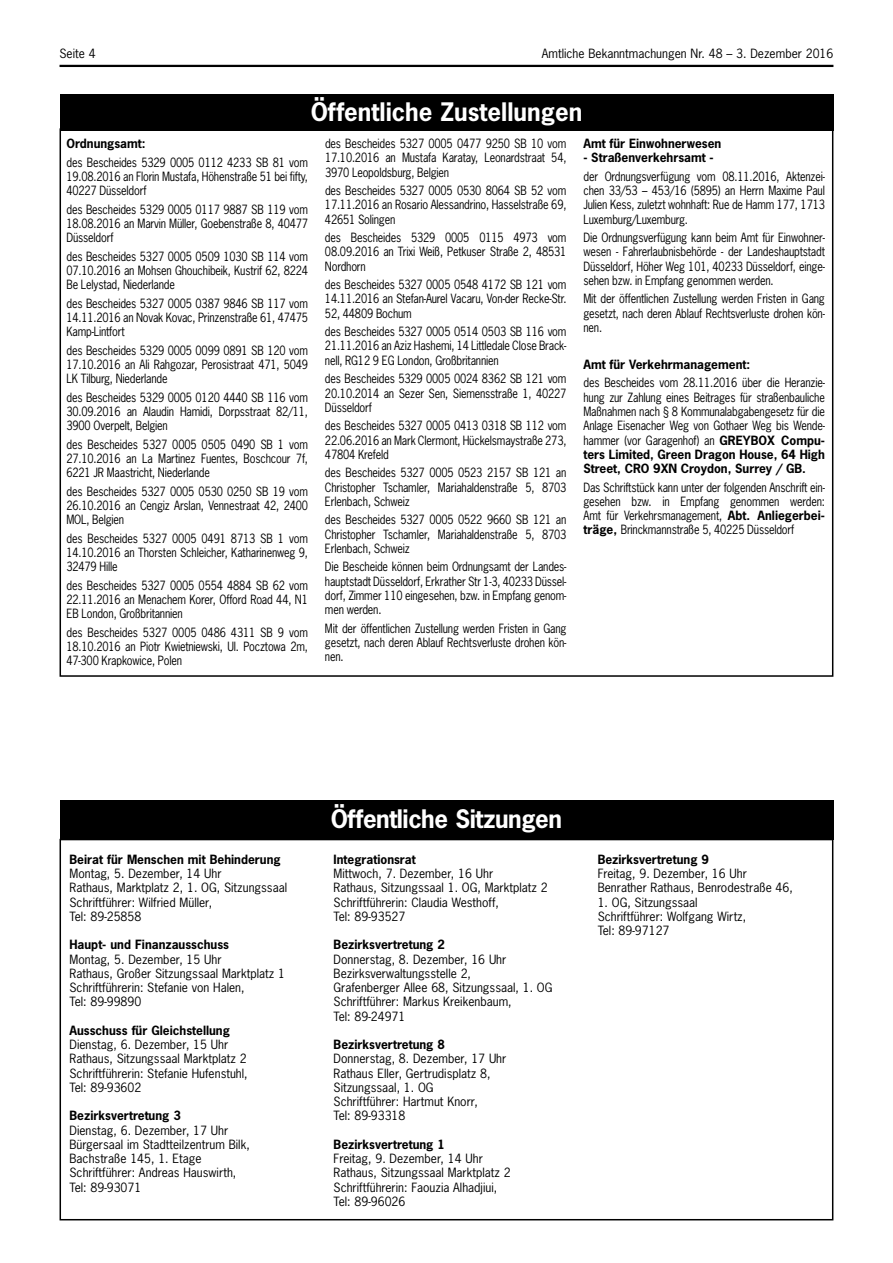
<style>
.page{position:relative;width:893px;height:1263px;background:#fff}
.page>*{position:absolute;margin:0;border:0;box-sizing:border-box;transform-origin:0 0}
.t1{font:700 24px "News Gothic";color:#fff}
.t2{font:700 24px "News Gothic";letter-spacing:-.02em;color:#fff}
.t3{font:12px/14.2px "News Gothic";letter-spacing:-.015em;color:#000;text-align:justify;scale:.9 1}
.t4{font:12px/14.2px "News Gothic";letter-spacing:-.015em;color:#000}
.t5{font:700 12px "News Gothic";color:#000}
.s1{font-weight:700}
</style>
<div class="page">
<hr style="left:60px;top:65px;width:773px;height:2px;background:#000">
<div style="left:60px;top:800px;width:773px;height:39px;background:#000"></div>
<div style="left:60px;top:839px;width:773px;height:381px;border:2px solid #000"></div>
<div style="left:60px;top:94px;width:773px;height:36px;background:#000"></div>
<p class="t4" style="left:60px;top:48px;width:38px">Seite 4</p>
<p class="t4" style="left:542px;top:48px;width:293px">Amtliche Bekanntmachungen Nr. 48 – 3. Dezember 2016</p>
<h1 class="t1" style="left:311px;top:103px;width:273px">Öffentliche Zustellungen</h1>
<p class="t5" style="left:67px;top:139px;width:81px">Ordnungsamt:</p>
<p class="t3" style="left:67px;top:156px;width:270px">des Bescheides 5329 0005 0112 4233 SB 81 vom 19.08.2016 an Florin Mustafa, Höhenstraße 51 bei fifty, 40227 Düsseldorf</p>
<p class="t3" style="left:67px;top:203px;width:270px">des Bescheides 5329 0005 0117 9887 SB 119 vom 18.08.2016 an Marvin Müller, Goebenstraße 8, 40477<br>Düsseldorf</p>
<p class="t3" style="left:67px;top:250px;width:270px">des Bescheides 5327 0005 0509 1030 SB 114 vom 07.10.2016 an Mohsen Ghouchibeik, Kustrif 62, 8224<br>Be Lelystad, Niederlande</p>
<p class="t3" style="left:67px;top:297px;width:270px">des Bescheides 5327 0005 0387 9846 SB 117 vom 14.11.2016 an Novak Kovac, Prinzenstraße 61, 47475<br>Kamp-Lintfort</p>
<p class="t3" style="left:67px;top:344px;width:270px">des Bescheides 5329 0005 0099 0891 SB 120 vom 17.10.2016 an Ali Rahgozar, Perosistraat 471, 5049<br>LK Tilburg, Niederlande</p>
<p class="t3" style="left:67px;top:391px;width:270px">des Bescheides 5329 0005 0120 4440 SB 116 vom 30.09.2016 an Alaudin Hamidi, Dorpsstraat 82/11, 3900 Overpelt, Belgien</p>
<p class="t3" style="left:67px;top:438px;width:270px">des Bescheides 5327 0005 0505 0490 SB 1 vom 27.10.2016 an La Martinez Fuentes, Boschcour 7f, 6221 JR Maastricht, Niederlande</p>
<p class="t3" style="left:67px;top:485px;width:270px">des Bescheides 5327 0005 0530 0250 SB 19 vom 26.10.2016 an Cengiz Arslan, Vennestraat 42, 2400<br>MOL, Belgien</p>
<p class="t3" style="left:67px;top:532px;width:270px">des Bescheides 5327 0005 0491 8713 SB 1 vom 14.10.2016 an Thorsten Schleicher, Katharinenweg 9, 32479 Hille</p>
<p class="t3" style="left:67px;top:579px;width:270px">des Bescheides 5327 0005 0554 4884 SB 62 vom 22.11.2016 an Menachem Korer, Offord Road 44, N1<br>EB London, Großbritannien</p>
<p class="t3" style="left:67px;top:626px;width:270px">des Bescheides 5327 0005 0486 4311 SB 9 vom 18.10.2016 an Piotr Kwietniewski, Ul. Pocztowa 2m, 47-300 Krapkowice, Polen</p>
<p class="t3" style="left:325px;top:138px;width:270px">des Bescheides 5327 0005 0477 9250 SB 10 vom 17.10.2016 an Mustafa Karatay, Leonardstraat 54, 3970 Leopoldsburg, Belgien</p>
<p class="t3" style="left:325px;top:185px;width:270px">des Bescheides 5327 0005 0530 8064 SB 52 vom 17.11.2016 an Rosario Alessandrino, Hasselstraße 69, 42651 Solingen</p>
<p class="t3" style="left:325px;top:232px;width:270px">des Bescheides 5329 0005 0115 4973 vom 08.09.2016 an Trixi Weiß, Petkuser Straße 2, 48531<br>Nordhorn</p>
<p class="t3" style="left:325px;top:279px;width:270px">des Bescheides 5327 0005 0548 4172 SB 121 vom 14.11.2016 an Stefan-Aurel Vacaru, Von-der Recke-Str.<br>52, 44809 Bochum</p>
<p class="t3" style="left:325px;top:326px;width:270px">des Bescheides 5327 0005 0514 0503 SB 116 vom 21.11.2016 an Aziz Hashemi, 14 Littledale Close Brack&shy;nell, RG12 9 EG London, Großbritannien</p>
<p class="t3" style="left:325px;top:373px;width:270px">des Bescheides 5329 0005 0024 8362 SB 121 vom 20.10.2014 an Sezer Sen, Siemensstraße 1, 40227<br>Düsseldorf</p>
<p class="t3" style="left:325px;top:420px;width:270px">des Bescheides 5327 0005 0413 0318 SB 112 vom 22.06.2016 an Mark Clermont, Hückelsmaystraße 273, 47804 Krefeld</p>
<p class="t3" style="left:325px;top:467px;width:270px">des Bescheides 5327 0005 0523 2157 SB 121 an Christopher Tschamler, Mariahaldenstraße 5, 8703<br>Erlenbach, Schweiz</p>
<p class="t3" style="left:325px;top:514px;width:270px">des Bescheides 5327 0005 0522 9660 SB 121 an Christopher Tschamler, Mariahaldenstraße 5, 8703<br>Erlenbach, Schweiz</p>
<p class="t3" style="left:325px;top:561px;width:270px">Die Bescheide können beim Ordnungsamt der Landes&shy;hauptstadt Düsseldorf, Erkrather Str 1-3, 40233 Düssel&shy;dorf, Zimmer 110 eingesehen, bzw. in Empfang genom&shy;men werden.</p>
<p class="t3" style="left:325px;top:622px;width:270px">Mit der öffentlichen Zustellung werden Fristen in Gang gesetzt, nach deren Ablauf Rechtsverluste drohen kön&shy;nen.</p>
<p class="t5" style="left:583px;top:139px;width:139px">Amt für Einwohnerwesen</p>
<p class="t5" style="left:583px;top:153px;width:132px">- Straßenverkehrsamt -</p>
<p class="t3" style="left:583px;top:170px;width:270px">der Ordnungsverfügung vom 08.11.2016, Aktenzei&shy;chen 33/53 – 453/16 (5895) an Herrn Maxime Paul Julien Kess, zuletzt wohnhaft: Rue de Hamm 177, 1713<br>Luxemburg/Luxemburg.</p>
<p class="t3" style="left:583px;top:232px;width:270px">Die Ordnungsverfügung kann beim Amt für Einwohner&shy;wesen - Fahrerlaubnisbehörde - der Landeshauptstadt Düsseldorf, Höher Weg 101, 40233 Düsseldorf, einge&shy;sehen bzw. in Empfang genommen werden.</p>
<p class="t3" style="left:583px;top:293px;width:270px">Mit der öffentlichen Zustellung werden Fristen in Gang gesetzt, nach deren Ablauf Rechtsverluste drohen kön&shy;nen.</p>
<p class="t5" style="left:583px;top:360px;width:168px">Amt für Verkehrmanagement:</p>
<p class="t3" style="left:583px;top:377px;width:270px">des Bescheides vom 28.11.2016 über die Heranzie&shy;hung zur Zahlung eines Beitrages für straßenbauliche Maßnahmen nach § 8 Kommunalabgabengesetz für die Anlage Eisenacher Weg von Gothaer Weg bis Wende&shy;hammer (vor Garagenhof) an <span class="s1">GREYBOX Compu&shy;ters Limited, Green Dragon House, 64 High Street, CRO 9XN Croydon, Surrey / GB.</span></p>
<p class="t3" style="left:583px;top:481px;width:270px">Das Schriftstück kann unter der folgenden Anschrift ein&shy;gesehen bzw. in Empfang genommen werden:<br>Amt für Verkehrsmanagement, <span class="s1">Abt. Anliegerbei&shy;träge,</span> Brinckmannstraße 5, 40225 Düsseldorf</p>
<p class="t5" style="left:70px;top:854px;width:213px">Beirat für Menschen mit Behinderung</p>
<p class="t4" style="left:70px;top:867px;width:219px">Montag, 5. Dezember, 14 Uhr<br>Rathaus, Marktplatz 2, 1. OG, Sitzungssaal<br>Schriftführer: Wilfried Müller,<br>Tel: 89-25858</p>
<p class="t5" style="left:70px;top:940px;width:161px">Haupt- und Finanzausschuss</p>
<p class="t4" style="left:70px;top:953px;width:217px">Montag, 5. Dezember, 15 Uhr<br>Rathaus, Großer Sitzungssaal Marktplatz 1<br>Schriftführerin: Stefanie von Halen,<br>Tel: 89-99890</p>
<p class="t5" style="left:70px;top:1025px;width:162px">Ausschuss für Gleichstellung</p>
<p class="t4" style="left:70px;top:1038px;width:180px">Dienstag, 6. Dezember, 15 Uhr<br>Rathaus, Sitzungssaal Marktplatz 2<br>Schriftführerin: Stefanie Hufenstuhl,<br>Tel: 89-93602</p>
<p class="t5" style="left:70px;top:1111px;width:113px">Bezirksvertretung 3</p>
<p class="t4" style="left:70px;top:1124px;width:182px">Dienstag, 6. Dezember, 17 Uhr<br>Bürgersaal im Stadtteilzentrum Bilk,<br>Bachstraße 145, 1. Etage<br>Schriftführer: Andreas Hauswirth,<br>Tel: 89-93071</p>
<h1 class="t2" style="left:331px;top:809px;width:233px">Öffentliche Sitzungen</h1>
<p class="t5" style="left:334px;top:854px;width:84px">Integrationsrat</p>
<p class="t4" style="left:334px;top:867px;width:216px">Mittwoch, 7. Dezember, 16 Uhr<br>Rathaus, Sitzungssaal 1. OG, Marktplatz 2<br>Schriftführerin: Claudia Westhoff,<br>Tel: 89-93527</p>
<p class="t5" style="left:334px;top:940px;width:113px">Bezirksvertretung 2</p>
<p class="t4" style="left:334px;top:953px;width:220px">Donnerstag, 8. Dezember, 16 Uhr<br>Bezirksverwaltungsstelle 2,<br>Grafenberger Allee 68, Sitzungssaal, 1. OG<br>Schriftführer: Markus Kreikenbaum,<br>Tel: 89-24971</p>
<p class="t5" style="left:334px;top:1040px;width:113px">Bezirksvertretung 8</p>
<p class="t4" style="left:334px;top:1053px;width:174px">Donnerstag, 8. Dezember, 17 Uhr<br>Rathaus Eller, Gertrudisplatz 8,<br>Sitzungssaal, 1. OG<br>Schriftführer: Hartmut Knorr,<br>Tel: 89-93318</p>
<p class="t5" style="left:334px;top:1139px;width:113px">Bezirksvertretung 1</p>
<p class="t4" style="left:334px;top:1152px;width:179px">Freitag, 9. Dezember, 14 Uhr<br>Rathaus, Sitzungssaal Marktplatz 2<br>Schriftführerin: Faouzia Alhadjiui,<br>Tel: 89-96026</p>
<p class="t5" style="left:598px;top:854px;width:113px">Bezirksvertretung 9</p>
<p class="t4" style="left:598px;top:867px;width:197px">Freitag, 9. Dezember, 16 Uhr<br>Benrather Rathaus, Benrodestraße 46,</p>
<p class="t4" style="left:598px;top:896px;width:150px">1. OG, Sitzungssaal<br>Schriftführer: Wolfgang Wirtz,<br>Tel: 89-97127</p>
</div>
